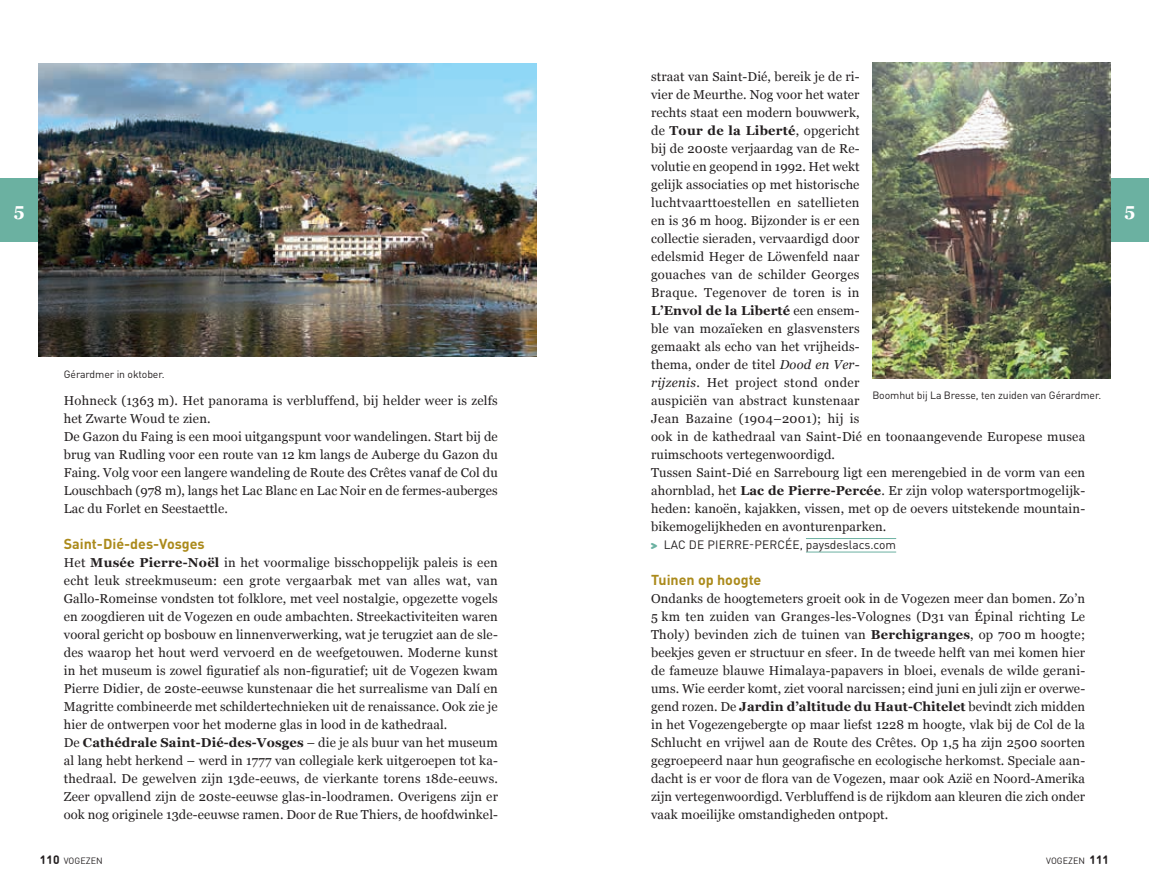
<style>
.page{position:relative;width:1149px;height:893px;background:#fff}
.page>*{position:absolute;margin:0;border:0;box-sizing:border-box;transform-origin:0 0}
.t1{font:700 18px "Georgia";color:#fff}
.t2{font:700 14.25px "DIN Pro";color:#ab8a1b}
.t3{font:12.9px/18px "Georgia";letter-spacing:.01em;color:#231f20}
.t4{font:12px "DIN Pro";color:#231f20}
.t5{font:700 12px "DIN Round Offc";color:#231f20}
.t6{font:10.5px "DIN Pro";letter-spacing:-.01em;color:#231f20}
.t7{font:9px "DIN Round Offc";color:#231f20}
.s1{font-weight:700}
.s2{font-style:italic}
.s3{font-family:"Dominicus";color:#6bb1a1}
.s4{font-style:inherit}
.s5{font-weight:700;font-size:12px}
</style>
<div class="page">
<div style="left:1110px;top:179px;width:38px;height:63px;background:#6bb1a1"></div>
<div style="left:0;top:179px;width:38px;height:63px;background:#6bb1a1"></div>
<img style="left:38px;top:64px;width:498px;height:293px">
<hr style="left:805px;top:552px;width:90px;height:1px;background:#6bb1a1">
<hr style="left:805px;top:538px;width:90px;height:1px;background:#6bb1a1">
<img style="left:872px;top:63px;width:238px;height:315px">
<p class="t3" style="left:651px;top:68px;width:435px">straat van Saint-Dié, bereik je de ri-<br>vier de Meurthe. Nog voor het water<br>rechts staat een modern bouwwerk,<br>de <span class="s1">Tour de la Liberté</span>, opgericht<br>bij de 200ste verjaardag van de Re-<br>volutie en geopend in 1992. Het wekt<br>gelijk associaties op met historische<br>luchtvaarttoestellen en satellieten<br>en is 36 m hoog. Bijzonder is er een<br>collectie sieraden, vervaardigd door<br>edelsmid Heger de Löwenfeld naar<br>gouaches van de schilder Georges<br>Braque. Tegenover de toren is in<br><span class="s1">L’Envol de la Liberté</span> een ensem-<br>ble van mozaïeken en glasvensters<br>gemaakt als echo van het vrijheids-<br>thema, onder de titel <span class="s2">Dood en Ver-<br>rijzenis</span>. Het project stond onder<br>auspiciën van abstract kunstenaar<br>Jean Bazaine (1904–2001); hij is<br>ook in de kathedraal van Saint-Dié en toonaangevende Europese musea ruimschoots vertegenwoordigd.<br>Tussen Saint-Dié en Sarrebourg ligt een merengebied in de vorm van een ahornblad, het <span class="s1">Lac de Pierre-Percée</span>. Er zijn volop watersportmogelijk&shy;heden: kanoën, kajakken, vissen, met op de oevers uitstekende mountain&shy;bikemogelijkheden en avonturenparken.</p>
<p class="t4" style="left:651px;top:535px;width:246px"><span class="s3">&gt;</span> LAC DE PIERRE-PERCÉE, paysdeslacs.com</p>
<p class="t2" style="left:651px;top:568px;width:112px">Tuinen op hoogte</p>
<p class="t3" style="left:651px;top:590px;width:435px;text-align:justify">Ondanks de hoogtemeters groeit ook in de Vogezen meer dan bomen. Zo’n 5 km ten zuiden van Granges-les-Volognes (<span class="s4">D31</span> van Épinal richting Le Tholy) bevinden zich de tuinen van <span class="s1">Berchigranges</span>, op 700 m hoogte; beekjes geven er structuur en sfeer. In de tweede helft van mei komen hier de fameuze blauwe Himalaya-papavers in bloei, evenals de wilde gerani&shy;ums. Wie eerder komt, ziet vooral narcissen; eind juni en juli zijn er overwe&shy;gend rozen. De <span class="s1">Jardin d’altitude du Haut-Chitelet</span> bevindt zich midden in het Vogezengebergte op maar liefst 1228 m hoogte, vlak bij de Col de la Schlucht en vrijwel aan de Route des Crêtes. Op 1,5 ha zijn 2500 soorten gegroepeerd naar hun geografische en ecologische herkomst. Speciale aan&shy;dacht is er voor de flora van de Vogezen, maar ook Azië en Noord-Amerika zijn vertegenwoordigd. Verbluffend is de rijkdom aan kleuren die zich onder vaak moeilijke omstandigheden ontpopt.</p>
<h1 class="t1" style="left:14px;top:198px;width:12px">5</h1>
<h1 class="t1" style="left:1124px;top:198px;width:12px">5</h1>
<p class="t6" style="left:64px;top:366px;width:102px">Gérardmer in oktober.</p>
<p class="t6" style="left:872px;top:387px;width:230px">Boomhut bij La Bresse, ten zuiden van Gérardmer.</p>
<p class="t3" style="left:64px;top:392px;width:435px">Hohneck (1363 m). Het panorama is verbluffend, bij helder weer is zelfs het Zwarte Woud te zien.<br>De Gazon du Faing is een mooi uitgangspunt voor wandelingen. Start bij de brug van Rudling voor een route van 12 km langs de Auberge du Gazon du Faing. Volg voor een langere wandeling de Route des Crêtes vanaf de Col du Louschbach (978 m), langs het Lac Blanc en Lac Noir en de fermes-auberges Lac du Forlet en Seestaettle.</p>
<p class="t2" style="left:64px;top:532px;width:142px">Saint-Dié-des-Vosges</p>
<p class="t3" style="left:64px;top:554px;width:435px">Het <span class="s1">Musée Pierre-Noël</span> in het voormalige bisschoppelijk paleis is een echt leuk streekmuseum: een grote vergaarbak met van alles wat, van Gallo-Romeinse vondsten tot folklore, met veel nostalgie, opgezette vogels en zoogdieren uit de Vogezen en oude ambachten. Streekactiviteiten waren vooral gericht op bosbouw en linnenverwerking, wat je terugziet aan de sle&shy;des waarop het hout werd vervoerd en de weefgetouwen. Moderne kunst in het museum is zowel figuratief als non-figuratief; uit de Vogezen kwam Pierre Didier, de 20ste-eeuwse kunstenaar die het surrealisme van Dalí en Magritte combineerde met schildertechnieken uit de renaissance. Ook zie je hier de ontwerpen voor het moderne glas in lood in de kathedraal.<br>De <span class="s1">Cathédrale Saint-Dié-des-Vosges</span> – die je als buur van het museum al lang hebt herkend – werd in 1777 van collegiale kerk uitgeroepen tot ka&shy;thedraal. De gewelven zijn 13de-eeuws, de vierkante torens 18de-eeuws.<br>Zeer opvallend zijn de 20ste-eeuwse glas-in-loodramen. Overigens zijn er ook nog originele 13de-eeuwse ramen. Door de Rue Thiers, de hoofdwinkel-</p>
<p class="t7" style="left:40px;top:855px;width:64px"><span class="s5">110</span> VOGEZEN</p>
<p class="t5" style="left:1089px;top:852px;width:21px">111</p>
<p class="t7" style="left:1045px;top:855px;width:40px">VOGEZEN</p>
</div>
